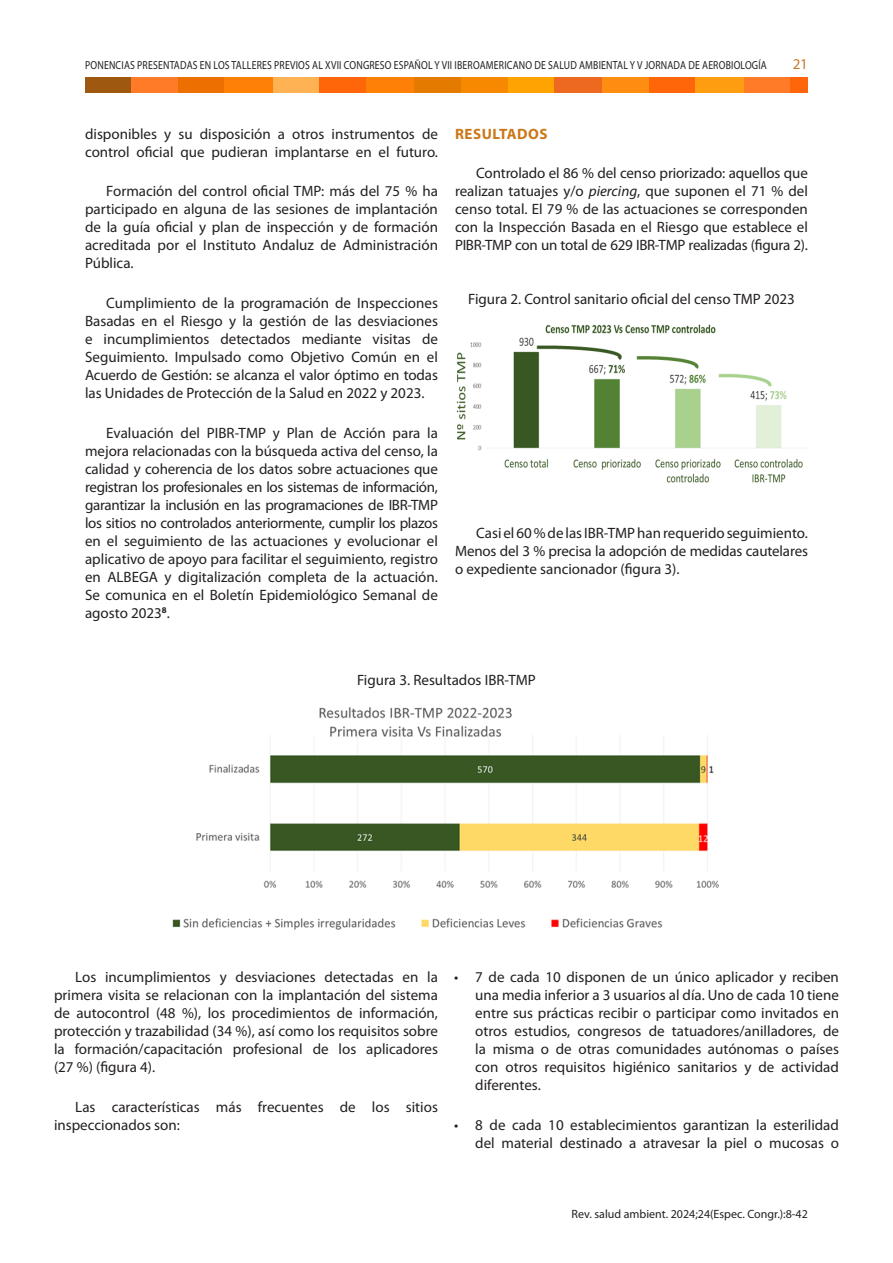
<style>
.page{position:relative;width:893px;height:1263px;background:#fff}
.page>*{position:absolute;margin:0;border:0;box-sizing:border-box;transform-origin:0 0}
.t1{font:16.5px "Calibri";color:#231f20}
.t2{font:15.15px "Calibri";color:#231f20}
.texto_Base_salto_1{font:15px/18px "Myriad Pro";color:#231f20;text-align:justify}
.enumeracion{font:15px/18px "Myriad Pro";color:#231f20;text-align:justify}
.texto_Base{font:15px "Myriad Pro";color:#231f20}
.TITULOS_PARRAFO{font:700 15px "Myriad Pro";letter-spacing:.035em;color:#cc7717}
.t3{font:15px "Myriad Pro";color:#cb7729}
.t4{font:12px "Myriad Pro";color:#231f20}
.t5{font:11.7px "Myriad Pro";letter-spacing:.02em;color:#231f20;scale:.83 1}
.s1{font-style:italic}
.s2{font-weight:700}
</style>
<div class="page">
<div style="left:85px;top:77px;width:47px;height:15px;background:#9f580f"></div>
<div style="left:132px;top:77px;width:46px;height:15px;background:#ff7b28"></div>
<div style="left:178px;top:77px;width:54px;height:15px;background:#ed6f00"></div>
<div style="left:224px;top:77px;width:56px;height:15px;background:#ff8006"></div>
<div style="left:273px;top:77px;width:47px;height:15px;background:#ffb254"></div>
<div style="left:320px;top:77px;width:52px;height:15px;background:#ff660a"></div>
<div style="left:366px;top:77px;width:53px;height:15px;background:#ff8006"></div>
<div style="left:414px;top:77px;width:47px;height:15px;background:#e47a00"></div>
<div style="left:461px;top:77px;width:52px;height:15px;background:#f68900"></div>
<div style="left:508px;top:77px;width:47px;height:15px;background:#ffa302"></div>
<div style="left:555px;top:77px;width:51px;height:15px;background:#ec691f"></div>
<div style="left:602px;top:77px;width:52px;height:15px;background:#ff8d11"></div>
<div style="left:649px;top:77px;width:50px;height:15px;background:#ff660a"></div>
<div style="left:696px;top:77px;width:53px;height:15px;background:#ff9d10"></div>
<div style="left:744px;top:77px;width:47px;height:15px;background:#ff7b28"></div>
<div style="left:791px;top:77px;width:17px;height:15px;background:#ff660a"></div>
<img style="left:456px;top:325px;width:347px;height:158px">
<img style="left:172px;top:707px;width:547px;height:223px">
<p class="t5" style="left:85px;top:58px;width:823px">PONENCIAS PRESENTADAS EN LOS TALLERES PREVIOS AL XVII CONGRESO ESPAÑOL Y VII IBEROAMERICANO DE SALUD AMBIENTAL Y V JORNADA DE AEROBIOLOGÍA</p>
<p class="t3" style="left:793px;top:55px;width:17px">21</p>
<p class="texto_Base_salto_1" style="left:85px;top:125px;width:354px">disponibles y su disposición a otros instrumentos de control oficial que pudieran implantarse en el futuro.</p>
<p class="texto_Base_salto_1" style="left:85px;top:182px;width:354px;text-indent:21px">Formación del control oficial TMP: más del 75 % ha participado en alguna de las sesiones de implantación de la guía oficial y plan de inspección y de formación acreditada por el Instituto Andaluz de Administración Pública.</p>
<p class="texto_Base_salto_1" style="left:85px;top:294px;width:354px;text-indent:21px">Cumplimiento de la programación de Inspecciones Basadas en el Riesgo y la gestión de las desviaciones e incumplimientos detectados mediante visitas de Seguimiento. Impulsado como Objetivo Común en el Acuerdo de Gestión: se alcanza el valor óptimo en todas las Unidades de Protección de la Salud en 2022 y 2023.</p>
<p class="texto_Base_salto_1" style="left:85px;top:423px;width:354px;text-indent:21px">Evaluación del PIBR-TMP y Plan de Acción para la mejora relacionadas con la búsqueda activa del censo, la calidad y coherencia de los datos sobre actuaciones que registran los profesionales en los sistemas de información, garantizar la inclusión en las programaciones de IBR-TMP los sitios no controlados anteriormente, cumplir los plazos en el seguimiento de las actuaciones y evolucionar el aplicativo de apoyo para facilitar el seguimiento, registro en ALBEGA y digitalización completa de la actuación.<br>Se comunica en el Boletín Epidemiológico Semanal de agosto 2023<sup>8</sup>.</p>
<p class="TITULOS_PARRAFO" style="left:455px;top:124px;width:94px">RESULTADOS</p>
<p class="texto_Base_salto_1" style="left:455px;top:164px;width:354px;text-indent:21px">Controlado el 86 % del censo priorizado: aquellos que realizan tatuajes y/o <span class="s1">piercing</span>, que suponen el 71 % del censo total. El 79 % de las actuaciones se corresponden con la Inspección Basada en el Riesgo que establece el PIBR-TMP con un total de 629 IBR-TMP realizadas (figura 2).</p>
<p class="texto_Base" style="left:468px;top:289px;width:328px">Figura 2. Control sanitario oficial del censo TMP 2023</p>
<p class="t2" style="left:446px;top:285px;width:324px"><span class="s2">Figura 2</span> Control sanitario oficial del censo TMP 2023</p>
<p class="texto_Base_salto_1" style="left:455px;top:523px;width:354px;text-indent:21px">Casi el 60% de las IBR-TMP han requerido seguimiento.<br>Menos del 3 % precisa la adopción de medidas cautelares o expediente sancionador (figura 3).</p>
<p class="texto_Base" style="left:357px;top:671px;width:180px">Figura 3. Resultados IBR-TMP</p>
<p class="texto_Base_salto_1" style="left:54px;top:967px;width:385px;text-indent:21px">Los incumplimientos y desviaciones detectadas en la primera visita se relacionan con la implantación del sistema de autocontrol (48 %), los procedimientos de información, protección y trazabilidad (34 %), así como los requisitos sobre la formación/capacitación profesional de los aplicadores (27 %) (figura 4).</p>
<p class="texto_Base_salto_1" style="left:54px;top:1097px;width:385px;text-indent:21px">Las características más frecuentes de los sitios inspeccionados son:</p>
<p class="enumeracion" style="left:475px;top:967px;width:365px;text-indent:-21px">• 7 de cada 10 disponen de un único aplicador y reciben una media inferior a 3 usuarios al día. Uno de cada 10 tiene entre sus prácticas recibir o participar como invitados en otros estudios, congresos de tatuadores/anilladores, de la misma o de otras comunidades autónomas o países con otros requisitos higiénico sanitarios y de actividad diferentes.</p>
<p class="enumeracion" style="left:454px;top:1115px;width:386px;text-align:right">• 8 de cada 10 establecimientos garantizan la esterilidad del material destinado a atravesar la piel o mucosas o</p>
<p class="t1" style="left:108px;top:983px;width:457px"><span class="s2">Figura 4</span> Desviaciones e incumplimientos detectados en las IBR-TMP</p>
<p class="t4" style="left:572px;top:1206px;width:238px">Rev. salud ambient. 2024;24(Espec. Congr.):8-42</p>
</div>
